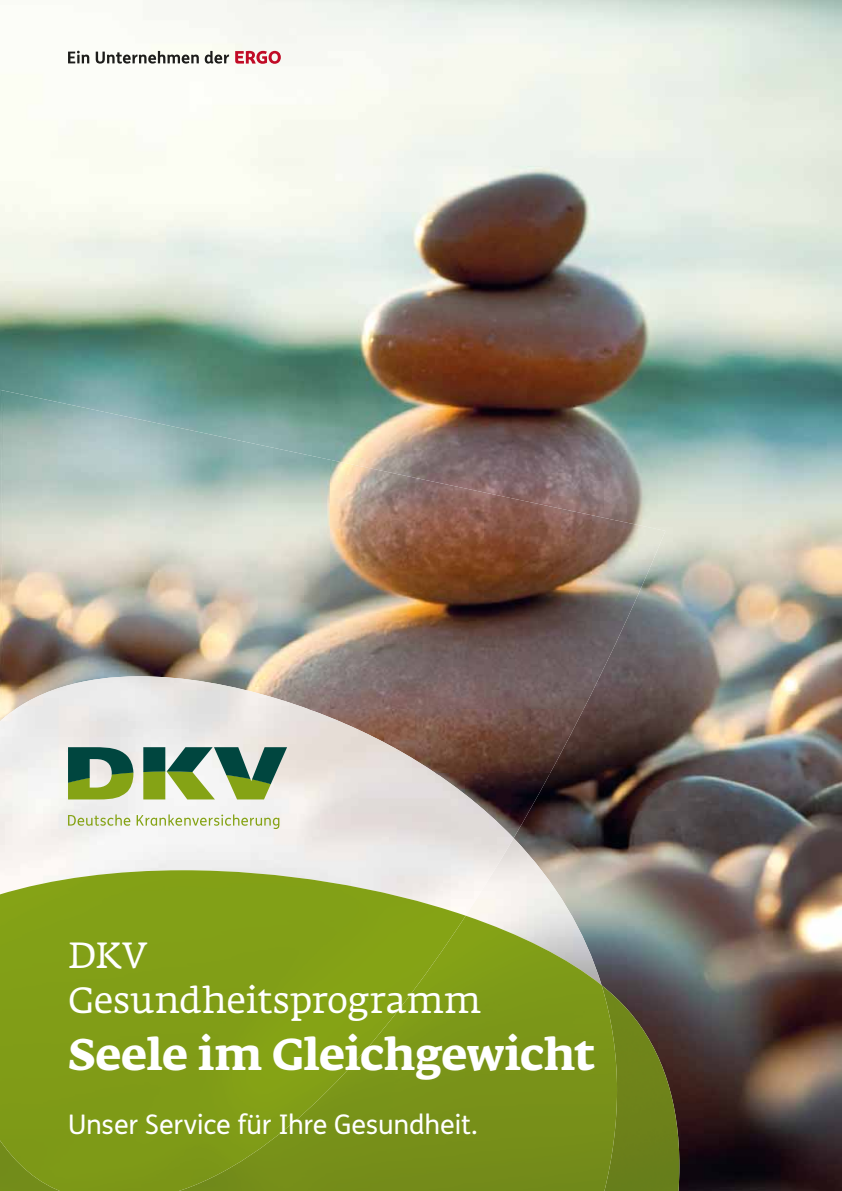
<style>
.page{position:relative;width:842px;height:1191px;background:#fff}
.page>*{position:absolute;margin:0;border:0;box-sizing:border-box;transform-origin:0 0}
.t1{font:700 44px "Fedra Serif A Pro";letter-spacing:-.005em;color:#fff}
.t2{font:36px/44.6px "Fedra Serif A Pro";color:#fff}
.t3{font:27px "FS Me";letter-spacing:-.01em;color:#fff}
</style>
<div class="page">
<img style="left:0;top:0;width:842px;height:1191px">
<img style="left:514px;top:838px;width:88px;height:77px">
<img style="left:0;top:531px;width:665px;height:179px">
<img style="left:514px;top:709px;width:72px;height:66px">
<img style="left:514px;top:774px;width:38px;height:64px">
<img style="left:0;top:676px;width:514px;height:239px">
<img style="left:617px;top:985px;width:62px;height:206px">
<img style="left:466px;top:915px;width:151px;height:276px">
<img style="left:0;top:870px;width:466px;height:321px">
<svg style="left:68px;top:814px;width:62px;height:11px"></svg>
<svg style="left:137px;top:814px;width:142px;height:15px"></svg>
<svg style="left:68px;top:747px;width:65px;height:52px;background:#668d5a"></svg>
<svg style="left:143px;top:747px;width:144px;height:52px"></svg>
<svg style="left:235px;top:51px;width:46px;height:13px"></svg>
<svg style="left:68px;top:51px;width:21px;height:12px"></svg>
<svg style="left:96px;top:51px;width:103px;height:13px"></svg>
<svg style="left:205px;top:51px;width:24px;height:13px"></svg>
<h2 class="t2" style="left:68px;top:935px;width:414px">DKV<br>Gesundheitsprogramm</h2>
<h1 class="t1" style="left:68px;top:1029px;width:529px">Seele im Gleichgewicht</h1>
<p class="t3" style="left:68px;top:1114px;width:411px">Unser Service für Ihre Gesundheit.</p>
</div>
